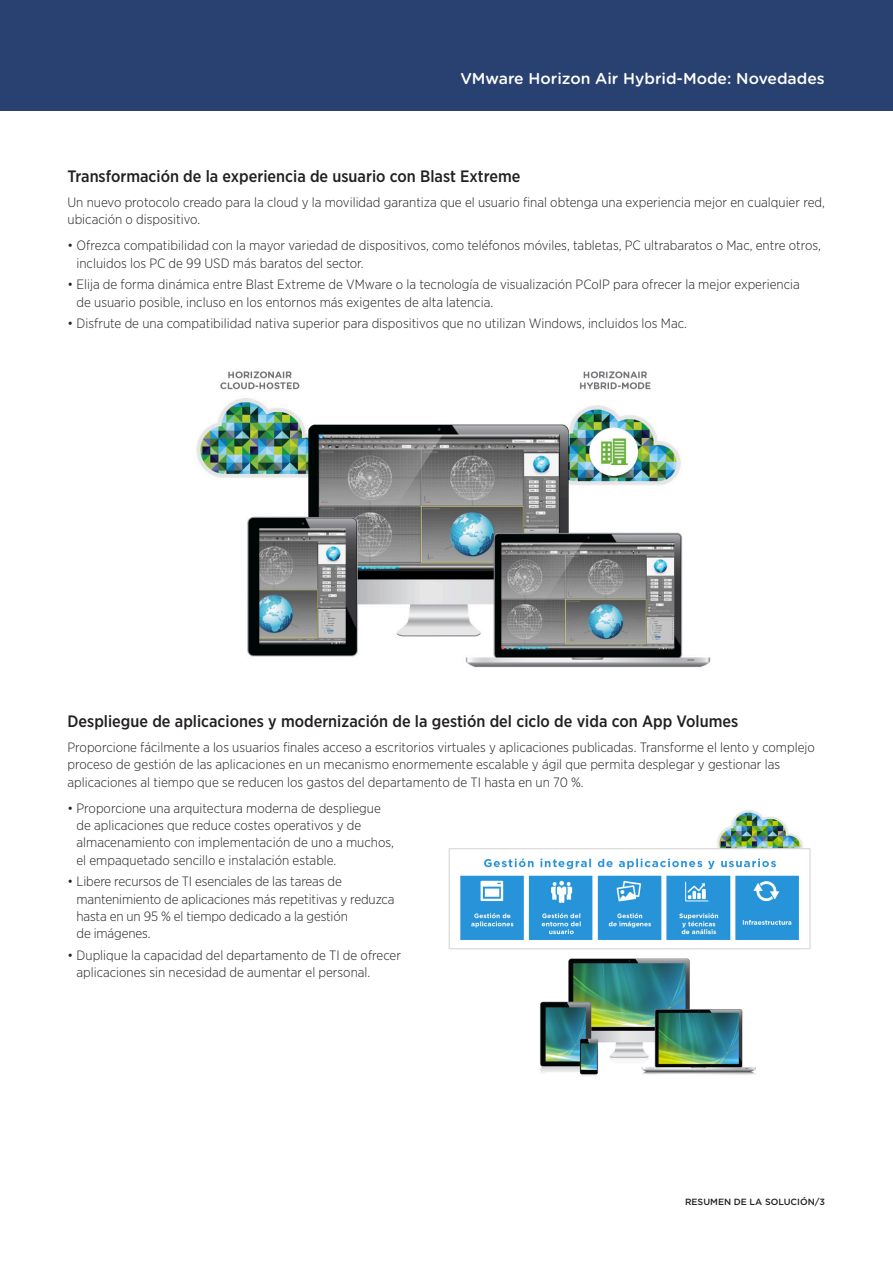
<style>
.page{position:relative;width:893px;height:1263px;background:#fff}
.page>*{position:absolute;margin:0;border:0;box-sizing:border-box;transform-origin:0 0}
._4a_Subhead_1{font:500 16.5px "Gotham Narrow";color:#231f20}
._1a_Main_Title{font:500 15.75px "Gotham Rounded";color:#fff}
._8b_Bullet_1_body{font:300 13.5px/17.2px "Gotham Narrow";color:#231f20}
.Folio{font:500 9px "Gotham";color:#231f20}
</style>
<div class="page">
<div style="left:0;top:0;width:893px;height:111px;background:#294170"></div>
<img style="left:448px;top:810px;width:363px;height:266px">
<img style="left:196px;top:371px;width:515px;height:297px">
<p class="_1a_Main_Title" style="left:460px;top:67px;width:366px">VMware Horizon Air Hybrid-Mode: Novedades</p>
<p class="_4a_Subhead_1" style="left:68px;top:166px;width:454px">Transformación de la experiencia de usuario con Blast Extreme</p>
<p class="_8b_Bullet_1_body" style="left:68px;top:193px;width:759px">Un nuevo protocolo creado para la cloud y la movilidad garantiza que el usuario final obtenga una experiencia mejor en cualquier red, ubicación o dispositivo.</p>
<p class="_8b_Bullet_1_body" style="left:76px;top:237px;width:746px;text-indent:-9px">• Ofrezca compatibilidad con la mayor variedad de dispositivos, como teléfonos móviles, tabletas, PC ultrabaratos o Mac, entre otros, incluidos los PC de 99 USD más baratos del sector.</p>
<p class="_8b_Bullet_1_body" style="left:76px;top:276px;width:725px;text-indent:-9px">• Elija de forma dinámica entre Blast Extreme de VMware o la tecnología de visualización PCoIP para ofrecer la mejor experiencia de usuario posible, incluso en los entornos más exigentes de alta latencia.</p>
<p class="_8b_Bullet_1_body" style="left:68px;top:315px;width:621px">• Disfrute de una compatibilidad nativa superior para dispositivos que no utilizan Windows, incluidos los Mac.</p>
<p class="_4a_Subhead_1" style="left:68px;top:711px;width:672px">Despliegue de aplicaciones y modernización de la gestión del ciclo de vida con App Volumes</p>
<p class="_8b_Bullet_1_body" style="left:68px;top:738px;width:749px">Proporcione fácilmente a los usuarios finales acceso a escritorios virtuales y aplicaciones publicadas. Transforme el lento y complejo proceso de gestión de las aplicaciones en un mecanismo enormemente escalable y ágil que permita desplegar y gestionar las aplicaciones al tiempo que se reducen los gastos del departamento de TI hasta en un 70 %.</p>
<p class="_8b_Bullet_1_body" style="left:76px;top:799px;width:319px;text-indent:-9px">• Proporcione una arquitectura moderna de despliegue de aplicaciones que reduce costes operativos y de almacenamiento con implementación de uno a muchos, el empaquetado sencillo e instalación estable.</p>
<p class="_8b_Bullet_1_body" style="left:76px;top:873px;width:320px;text-indent:-9px">• Libere recursos de TI esenciales de las tareas de mantenimiento de aplicaciones más repetitivas y reduzca hasta en un 95 % el tiempo dedicado a la gestión<br>de imágenes.</p>
<p class="_8b_Bullet_1_body" style="left:76px;top:946px;width:326px;text-indent:-9px">• Duplique la capacidad del departamento de TI de ofrecer aplicaciones sin necesidad de aumentar el personal.</p>
<p class="Folio" style="left:685px;top:1196px;width:141px">RESUMEN DE LA SOLUCIÓN/3</p>
</div>
